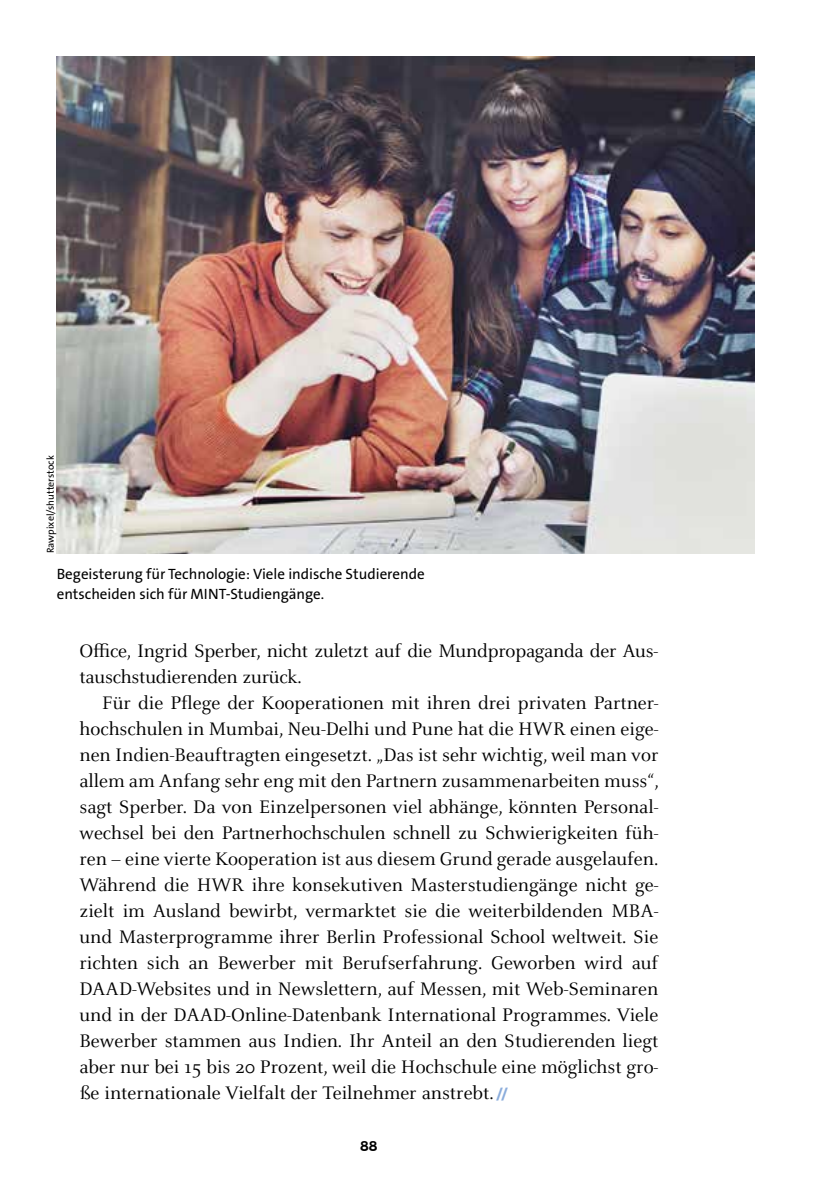
<style>
.page{position:relative;width:840px;height:1191px;background:#fff}
.page>*{position:absolute;margin:0;border:0;box-sizing:border-box;transform-origin:0 0}
.t1{font:20px/26px "Celeste OT";letter-spacing:-.01em;color:#000}
.t2{font:15px/20px "The Sans B W5 Plain";color:#000}
.t3{font:600 14px "Montserrat";color:#000}
.t4{font:10px "The Sans B W5 Plain";color:#000}
.s1{font-family:"Montserrat";font-weight:700;font-size:14px;color:#8baddc}
</style>
<div class="page">
<img style="left:57px;top:57px;width:697px;height:496px">
<p class="t4" style="left:44px;top:553px;width:99px;rotate:-90deg">Rawpixel/shutterstock</p>
<p class="t2" style="left:57px;top:564px;width:369px">Begeisterung für Technologie: Viele indische Studierende entscheiden sich für MINT-Studiengänge.</p>
<p class="t1" style="left:79px;top:638px;width:580px">Office, Ingrid Sperber, nicht zuletzt auf die Mundpropaganda der Aus&shy;tauschstudierenden zurück.</p>
<p class="t1" style="left:79px;top:690px;width:580px;text-align:justify;text-indent:23px">Für die Pflege der Kooperationen mit ihren drei privaten Partner&shy;hochschulen in Mumbai, Neu-Delhi und Pune hat die HWR einen eige&shy;nen Indien-Beauftragten eingesetzt. „Das ist sehr wichtig, weil man vor allem am Anfang sehr eng mit den Partnern zusammenarbeiten muss“, sagt Sperber. Da von Einzelpersonen viel abhänge, könnten Personal&shy;wechsel bei den Partnerhochschulen schnell zu Schwierigkeiten füh&shy;ren – eine vierte Kooperation ist aus diesem Grund gerade ausgelaufen.<br>Während die HWR ihre konsekutiven Masterstudiengänge nicht ge&shy;zielt im Ausland bewirbt, vermarktet sie die weiterbildenden MBA&shy;und Masterprogramme ihrer Berlin Professional School weltweit. Sie richten sich an Bewerber mit Berufserfahrung. Geworben wird auf DAAD-Websites und in Newslettern, auf Messen, mit Web-Seminaren und in der DAAD-Online-Datenbank International Programmes. Viele Bewerber stammen aus Indien. Ihr Anteil an den Studierenden liegt aber nur bei 15 bis 20 Prozent, weil die Hochschule eine möglichst gro&shy;ße internationale Vielfalt der Teilnehmer anstrebt. <span class="s1">//</span></p>
<p class="t3" style="left:360px;top:1134px;width:19px">88</p>
</div>
